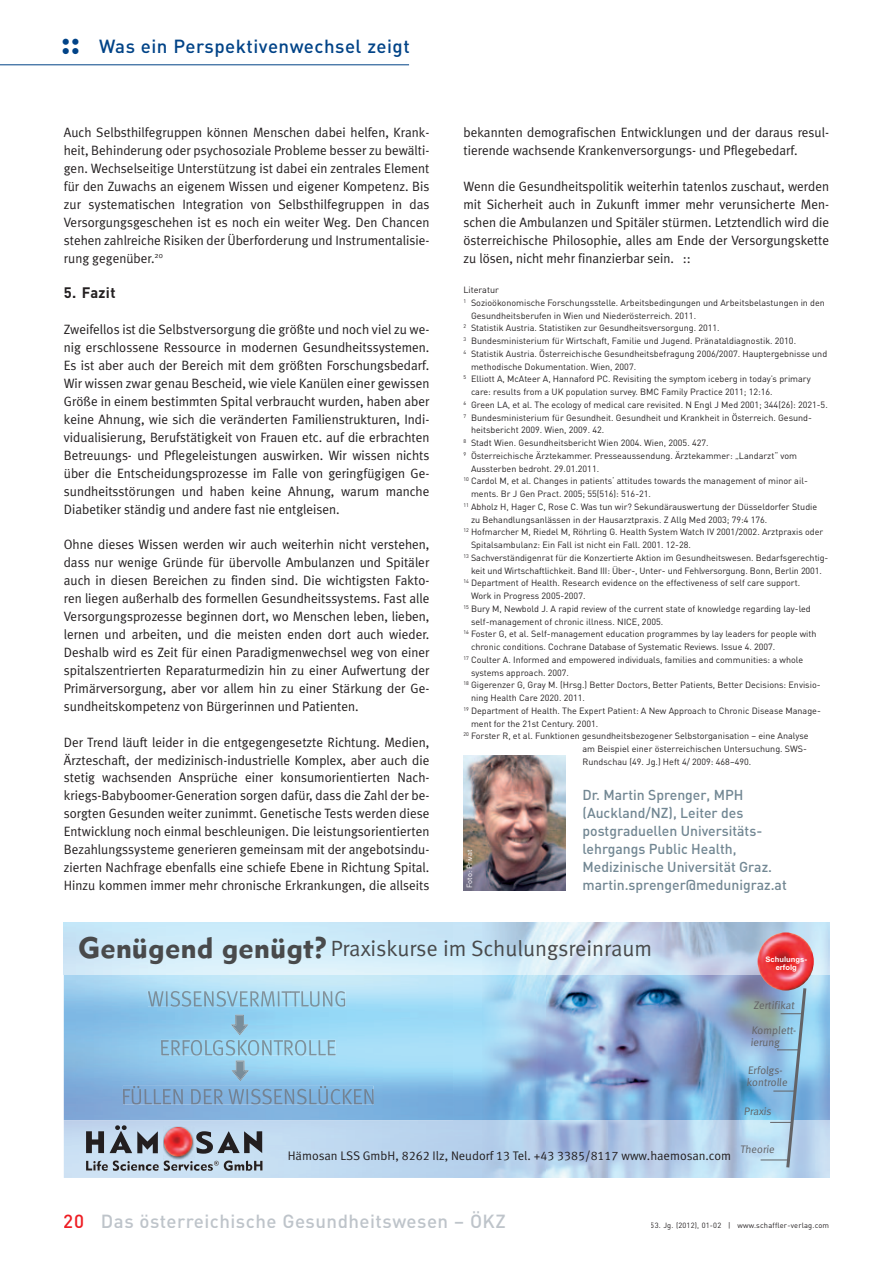
<style>
.page{position:relative;width:893px;height:1263px;background:#fff}
.page>*{position:absolute;margin:0;border:0;box-sizing:border-box;transform-origin:0 0}
.t1{font:22.05px "Meta Corr";color:#494a4b}
.t2{font:500 18.75px "DIN";letter-spacing:.025em;color:#bec4ca}
.t3{font:500 18.75px "DIN";letter-spacing:.025em;color:#014387}
.t4{font:700 15px "DIN";letter-spacing:.025em;color:#231f20}
.t5{font:500 14.25px/18px "DIN";color:#728793}
.t6{font:13.5px/18px "Meta Plus Normal";color:#231f20;text-align:justify}
.t7{font:12.45px "Meta Corr";color:#231f20}
.t8{font:10.95px/12px "Meta Corr";color:#636366}
.t9{font:9px "DIN";color:#231f20}
.t10{font:700 7.65px/8.4px "Arial";color:#fff;text-align:center}
.t11{font:7.5px "DIN";letter-spacing:.025em;color:#231f20}
.t12{font:7.5px "DIN";color:#fff}
.s1{font-family:"DIN Bold Alternate";font-weight:400;font-size:35.1px}
.s2{font-family:"Metroblack 2 Com";font-size:29.4px}
.s3{color:#ee1d23}
</style>
<div class="page">
<img style="left:453px;top:975px;width:376px;height:145px">
<img style="left:64px;top:923px;width:765px;height:52px">
<img style="left:231px;top:1015px;width:17px;height:20px">
<img style="left:231px;top:1060px;width:18px;height:21px">
<img style="left:148px;top:991px;width:197px;height:16px">
<img style="left:161px;top:1040px;width:175px;height:16px">
<img style="left:123px;top:1086px;width:251px;height:19px">
<svg style="left:110px;top:1125px;width:48px;height:28px"></svg>
<svg style="left:86px;top:1131px;width:18px;height:22px"></svg>
<svg style="left:196px;top:1131px;width:66px;height:23px;background:#7b8691"></svg>
<svg style="left:86px;top:1160px;width:176px;height:11px;background:#95a1ac"></svg>
<img style="left:163px;top:1127px;width:32px;height:32px">
<img style="left:164px;top:1127px;width:29px;height:30px">
<img style="left:758px;top:932px;width:56px;height:58px">
<svg style="left:761px;top:985px;width:47px;height:186px;background:#96bad6"></svg>
<img style="left:463px;top:756px;width:103px;height:134px">
<hr style="left:0;top:64px;width:409px;height:1px;background:#014387">
<h2 class="t3" style="left:60px;top:35px;width:351px"><span class="s1">::</span> Was ein Perspektivenwechsel zeigt</h2>
<p class="t6" style="left:64px;top:123px;width:367px">Auch Selbsthilfegruppen können Menschen dabei helfen, Krank&shy;heit, Behinderung oder psychosoziale Probleme besser zu bewälti&shy;gen. Wechselseitige Unterstützung ist dabei ein zentrales Element für den Zuwachs an eigenem Wissen und eigener Kompetenz. Bis zur systematischen Integration von Selbsthilfegruppen in das Versorgungsgeschehen ist es noch ein weiter Weg. Den Chancen stehen zahlreiche Risiken der Überforderung und Instrumentalisie&shy;rung gegenüber.<sup>20</sup></p>
<p class="t4" style="left:64px;top:283px;width:53px">5. Fazit</p>
<p class="t6" style="left:64px;top:320px;width:367px">Zweifellos ist die Selbstversorgung die größte und noch viel zu we&shy;nig erschlossene Ressource in modernen Gesundheitssystemen.<br>Es ist aber auch der Bereich mit dem größten Forschungsbedarf.<br>Wir wissen zwar genau Bescheid, wie viele Kanülen einer gewissen Größe in einem bestimmten Spital verbraucht wurden, haben aber keine Ahnung, wie sich die veränderten Familienstrukturen, Indi&shy;vidualisierung, Berufstätigkeit von Frauen etc. auf die erbrachten Betreuungs- und Pflegeleistungen auswirken. Wir wissen nichts über die Entscheidungsprozesse im Falle von geringfügigen Ge&shy;sundheitsstörungen und haben keine Ahnung, warum manche Diabetiker ständig und andere fast nie entgleisen.</p>
<p class="t6" style="left:64px;top:535px;width:367px">Ohne dieses Wissen werden wir auch weiterhin nicht verstehen, dass nur wenige Gründe für übervolle Ambulanzen und Spitäler auch in diesen Bereichen zu finden sind. Die wichtigsten Fakto&shy;ren liegen außerhalb des formellen Gesundheitssystems. Fast alle Versorgungsprozesse beginnen dort, wo Menschen leben, lieben, lernen und arbeiten, und die meisten enden dort auch wieder.<br>Deshalb wird es Zeit für einen Paradigmenwechsel weg von einer spitalszentrierten Reparaturmedizin hin zu einer Aufwertung der Primärversorgung, aber vor allem hin zu einer Stärkung der Ge&shy;sundheitskompetenz von Bürgerinnen und Patienten.</p>
<p class="t6" style="left:64px;top:733px;width:367px">Der Trend läuft leider in die entgegengesetzte Richtung. Medien, Ärzteschaft, der medizinisch-industrielle Komplex, aber auch die stetig wachsenden Ansprüche einer konsumorientierten Nach&shy;kriegs-Babyboomer-Generation sorgen dafür, dass die Zahl der be&shy;sorgten Gesunden weiter zunimmt. Genetische Tests werden diese Entwicklung noch einmal beschleunigen. Die leistungsorientierten Bezahlungssysteme generieren gemeinsam mit der angebotsindu&shy;zierten Nachfrage ebenfalls eine schiefe Ebene in Richtung Spital.<br>Hinzu kommen immer mehr chronische Erkrankungen, die allseits</p>
<p class="t6" style="left:463px;top:123px;width:367px">bekannten demografischen Entwicklungen und der daraus resul&shy;tierende wachsende Krankenversorgungs- und Pflegebedarf.</p>
<p class="t6" style="left:463px;top:177px;width:367px">Wenn die Gesundheitspolitik weiterhin tatenlos zuschaut, werden mit Sicherheit auch in Zukunft immer mehr verunsicherte Men&shy;schen die Ambulanzen und Spitäler stürmen. Letztendlich wird die österreichische Philosophie, alles am Ende der Versorgungskette zu lösen, nicht mehr finanzierbar sein. ::</p>
<p class="t9" style="left:463px;top:284px;width:37px">Literatur</p>
<p class="t9" style="left:463px;top:297px;width:363px"><sup>1</sup> Sozioökonomische Forschungsstelle. Arbeitsbedingungen und Arbeitsbelastungen in den</p>
<p class="t9" style="left:471px;top:310px;width:227px">Gesundheitsberufen in Wien und Niederösterreich. 2011.</p>
<p class="t9" style="left:463px;top:323px;width:258px"><sup>2</sup> Statistik Austria. Statistiken zur Gesundheitsversorgung. 2011.</p>
<p class="t9" style="left:463px;top:335px;width:334px"><sup>3</sup> Bundesministerium für Wirtschaft, Familie und Jugend. Pränataldiagnostik. 2010.</p>
<p class="t9" style="left:463px;top:348px;width:365px"><sup>4</sup> Statistik Austria. Österreichische Gesundheitsbefragung 2006/2007. Hauptergebnisse und</p>
<p class="t9" style="left:471px;top:361px;width:167px">methodische Dokumentation. Wien, 2007.</p>
<p class="t9" style="left:463px;top:374px;width:349px"><sup>5</sup> Elliott A, McAteer A, Hannaford PC. Revisiting the symptom iceberg in today’s primary</p>
<p class="t9" style="left:471px;top:386px;width:303px">care: results from a UK population survey. BMC Family Practice 2011; 12:16.</p>
<p class="t9" style="left:463px;top:399px;width:366px"><sup>6</sup> Green LA, et al. The ecology of medical care revisited. N Engl J Med 2001; 344(26): 2021-5.</p>
<p class="t9" style="left:463px;top:412px;width:350px"><sup>7</sup> Bundesministerium für Gesundheit. Gesundheit und Krankheit in Österreich. Gesund-</p>
<p class="t9" style="left:471px;top:425px;width:135px">heitsbericht 2009. Wien, 2009. 42.</p>
<p class="t9" style="left:463px;top:437px;width:247px"><sup>8</sup> Stadt Wien. Gesundheitsbericht Wien 2004. Wien, 2005. 427.</p>
<p class="t9" style="left:463px;top:450px;width:335px"><sup>9</sup> Österreichische Ärztekammer. Presseaussendung. Ärztekammer: „Landarzt“ vom</p>
<p class="t9" style="left:471px;top:463px;width:130px">Aussterben bedroht. 29.01.2011.</p>
<p class="t9" style="left:463px;top:476px;width:346px"><sup>10</sup> Cardol M, et al. Changes in patients‘ attitudes towards the management of minor ail-</p>
<p class="t9" style="left:471px;top:488px;width:181px">ments. Br J Gen Pract. 2005; 55(516): 516-21.</p>
<p class="t9" style="left:463px;top:501px;width:355px"><sup>11</sup> Abholz H, Hager C, Rose C. Was tun wir? Sekundärauswertung der Düsseldorfer Studie</p>
<p class="t9" style="left:471px;top:514px;width:298px">zu Behandlungsanlässen in der Hausarztpraxis. Z Allg Med 2003; 79:4 176.</p>
<p class="t9" style="left:463px;top:527px;width:361px"><sup>12</sup> Hofmarcher M, Riedel M, Röhrling G. Health System Watch IV 2001/2002. Arztpraxis oder</p>
<p class="t9" style="left:471px;top:539px;width:221px">Spitalsambulanz: Ein Fall ist nicht ein Fall. 2001. 12-28.</p>
<p class="t9" style="left:463px;top:552px;width:366px"><sup>13</sup> Sachverständigenrat für die Konzertierte Aktion im Gesundheitswesen. Bedarfsgerechtig-</p>
<p class="t9" style="left:471px;top:565px;width:352px">keit und Wirtschaftlichkeit. Band III: Über-, Unter- und Fehlversorgung. Bonn, Berlin 2001.</p>
<p class="t9" style="left:463px;top:578px;width:338px"><sup>14</sup> Department of Health. Research evidence on the effectiveness of self care support.</p>
<p class="t9" style="left:471px;top:590px;width:116px">Work in Progress 2005-2007.</p>
<p class="t9" style="left:463px;top:603px;width:349px"><sup>15</sup> Bury M, Newbold J. A rapid review of the current state of knowledge regarding lay-led</p>
<p class="t9" style="left:471px;top:616px;width:194px">self-management of chronic illness. NICE, 2005.</p>
<p class="t9" style="left:463px;top:629px;width:355px"><sup>16</sup> Foster G, et al. Self-management education programmes by lay leaders for people with</p>
<p class="t9" style="left:471px;top:641px;width:306px">chronic conditions. Cochrane Database of Systematic Reviews. Issue 4. 2007.</p>
<p class="t9" style="left:463px;top:654px;width:341px"><sup>17</sup> Coulter A. Informed and empowered individuals, families and communities: a whole</p>
<p class="t9" style="left:471px;top:667px;width:100px">systems approach. 2007.</p>
<p class="t9" style="left:463px;top:680px;width:359px"><sup>18</sup> Gigerenzer G, Gray M. (Hrsg.) Better Doctors, Better Patients, Better Decisions: Envisio-</p>
<p class="t9" style="left:471px;top:692px;width:115px">ning Health Care 2020. 2011.</p>
<p class="t9" style="left:463px;top:705px;width:359px"><sup>19</sup> Department of Health. The Expert Patient: A New Approach to Chronic Disease Manage-</p>
<p class="t9" style="left:471px;top:718px;width:129px">ment for the 21st Century. 2001.</p>
<p class="t9" style="left:463px;top:731px;width:347px"><sup>20</sup> Forster R, et al. Funktionen gesundheitsbezogener Selbstorganisation – eine Analyse</p>
<p class="t9" style="left:583px;top:743px;width:226px">am Beispiel einer österreichischen Untersuchung. SWS-</p>
<p class="t9" style="left:583px;top:756px;width:170px">Rundschau (49. Jg.) Heft 4/ 2009: 468–490.</p>
<p class="t5" style="left:583px;top:786px;width:206px">Dr. Martin Sprenger, MPH (Auckland/N Z), Leiter des postgraduellen Universitäts&shy;lehrgangs Public Health,<br>Medizinische Universität Graz. martin.sprenger@medunigraz.at</p>
<p class="t12" style="left:465px;top:888px;width:40px;rotate:-90deg">Foto: Privat</p>
<h1 class="t1" style="left:78px;top:936px;width:576px"><span class="s2">Genügend genügt?</span> Praxiskurse im Schulungsreinraum</h1>
<p class="t10" style="left:766px;top:955px;width:43px">Schulungs&shy;erfolg</p>
<p class="t8" style="left:753px;top:999px;width:44px">Zertifikat</p>
<p class="t8" style="left:750px;top:1024px;width:48px">Komplett&shy;ierung</p>
<p class="t8" style="left:746px;top:1064px;width:44px">Erfolgs&shy;kontrolle</p>
<p class="t8" style="left:744px;top:1105px;width:30px">Praxis</p>
<p class="t7" style="left:288px;top:1148px;width:445px">Hämosan LSS GmbH, 8262 Ilz, Neudorf 13 Tel. +43 3385/8117 www.haemosan.com</p>
<p class="t8" style="left:740px;top:1143px;width:37px">Theorie</p>
<h2 class="t2" style="left:64px;top:1209px;width:443px"><span class="s3">20</span> Das österreichische Gesundheitswesen – ÖKZ</h2>
<p class="t11" style="left:651px;top:1220px;width:180px">53. Jg. (2012), 01-02 | www.schaffler-verlag.com</p>
</div>
